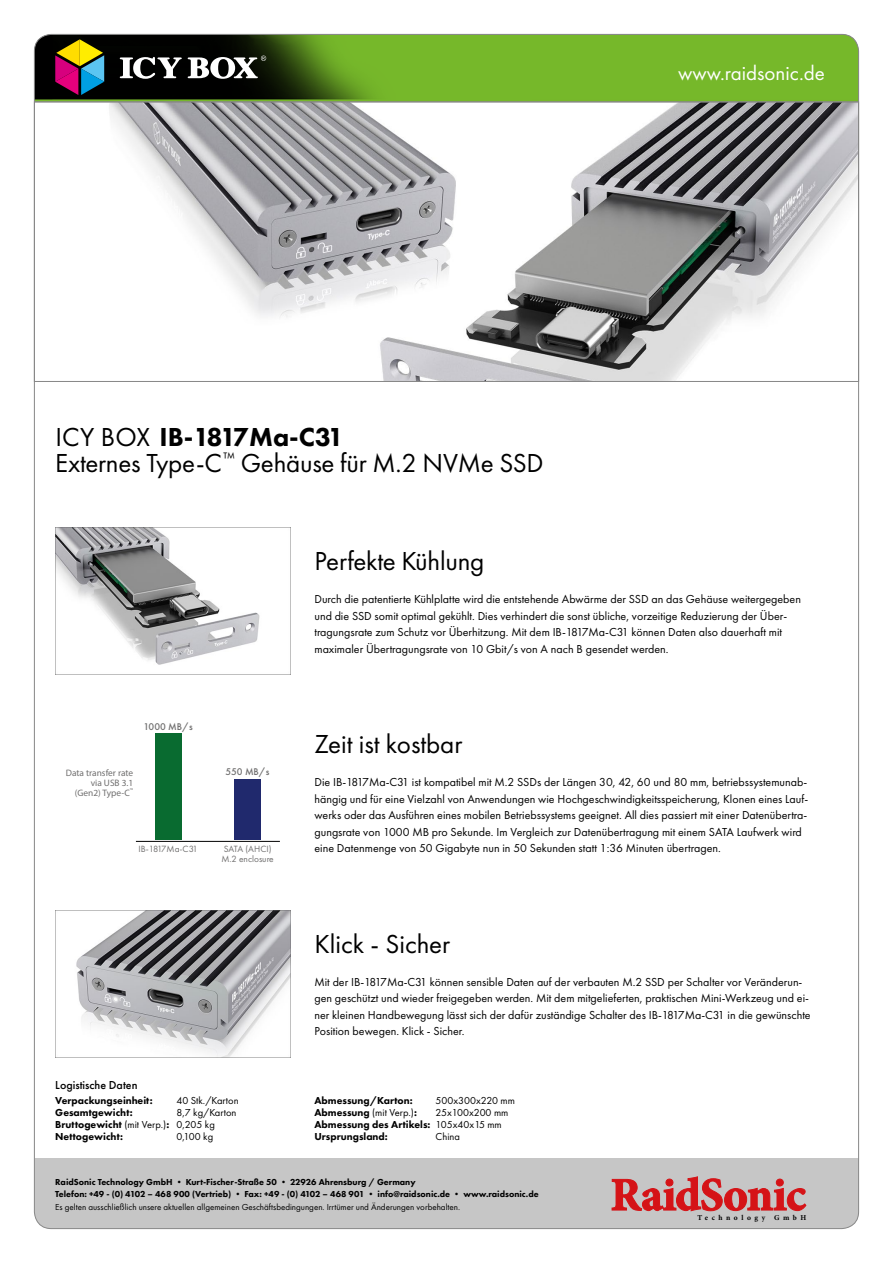
<style>
.page{position:relative;width:893px;height:1263px;background:#fff}
.page>*{position:absolute;margin:0;border:0;box-sizing:border-box;transform-origin:0 0}
.t1{font:27px "Futura PT";letter-spacing:-.01em;color:#000}
.t2{font:800 27px "Futura PT";letter-spacing:-.045em;color:#000}
.t3{font:21px "Futura PT";color:#fff}
.t4{font:12px/16.5px "Futura PT";color:#000}
.t5{font:500 12px "Futura PT";color:#000}
.t6{font:800 10.5px/12px "Futura PT";color:#000}
.t7{font:10.5px/12px "Futura PT";color:#000}
.t8{font:500 10.2px "Futura PT";color:#706f6f}
.t9{font:9.3px/9.8px "Futura BT";color:#706f6f;text-align:right}
.t10{font:9.3px/9.8px "Futura PT";color:#706f6f}
.t11{font:9.3px "Futura PT";letter-spacing:-.055em;color:#706f6f}
.t12{font:800 9px/12px "Futura PT";color:#000}
.t13{font:9px "Futura PT";color:#000}
.t14{font:700 7.5px "Minion Pro";letter-spacing:.47em;color:#000}
.s1{font-weight:400}
</style>
<div class="page">
<svg style="left:36px;top:102px;width:821px;height:280px"></svg>
<img style="left:55px;top:528px;width:236px;height:147px">
<hr style="left:136px;top:841px;width:144px;height:1px;background:#000">
<div style="left:155px;top:733px;width:26px;height:107px;background:#096b30"></div>
<div style="left:234px;top:779px;width:27px;height:61px;background:#20296d"></div>
<img style="left:55px;top:910px;width:236px;height:147px">
<div style="left:34px;top:1159px;width:825px;height:69px;background:#c6c6c6"></div>
<svg style="left:612px;top:1176px;width:194px;height:35px"></svg>
<svg style="left:34px;top:34px;width:825px;height:68px;background:#5c8d24"></svg>
<svg style="left:120px;top:56px;width:146px;height:23px"></svg>
<svg style="left:55px;top:39px;width:49px;height:56px;background:#755b4e"></svg>
<h2 class="t3" style="left:678px;top:60px;width:148px">www.raidsonic.de</h2>
<h1 class="t2" style="left:55px;top:420px;width:290px"><span class="s1">ICY BOX</span> IB-1817Ma-C31</h1>
<h1 class="t1" style="left:55px;top:447px;width:490px">Externes Type-C<sup>™</sup> Gehäuse für M.2 NVMe SSD</h1>
<p class="t8" style="left:144px;top:721px;width:51px">1000 MB/s</p>
<p class="t9" style="left:66px;top:768px;width:69px">Data transfer rate via USB 3.1 (Gen2) Type-C<sup>™</sup></p>
<p class="t11" style="left:139px;top:844px;width:61px">IB-1817Ma-C31</p>
<p class="t8" style="left:226px;top:765px;width:46px">550 MB/s</p>
<p class="t10" style="left:221px;top:844px;width:54px">SATA (AHCI)<br>M.2 enclosure</p>
<h1 class="t1" style="left:314px;top:545px;width:171px">Perfekte Kühlung</h1>
<p class="t4" style="left:314px;top:591px;width:488px">Durch die patentierte Kühlplatte wird die entstehende Abwärme der SSD an das Gehäuse weitergegeben und die SSD somit optimal gekühlt. Dies verhindert die sonst übliche, vorzeitige Reduzierung der Über&shy;tragungsrate zum Schutz vor Überhitzung. Mit dem IB-1817Ma-C31 können Daten also dauerhaft mit maximaler Übertragungsrate von 10 Gbit/s von A nach B gesendet werden.</p>
<h1 class="t1" style="left:314px;top:728px;width:150px">Zeit ist kostbar</h1>
<p class="t4" style="left:314px;top:774px;width:495px">Die IB-1817Ma-C31 ist kompatibel mit M.2 SSDs der Längen 30, 42, 60 und 80 mm, betriebssystemunab&shy;hängig und für eine Vielzahl von Anwendungen wie Hochgeschwindigkeitsspeicherung, Klonen eines Lauf&shy;werks oder das Ausführen eines mobilen Betriebssystems geeignet. All dies passiert mit einer Datenübertra&shy;gungsrate von 1000 MB pro Sekunde. Im Vergleich zur Datenübertragung mit einem SATA Laufwerk wird eine Datenmenge von 50 Gigabyte nun in 50 Sekunden statt 1:36 Minuten übertragen.</p>
<h1 class="t1" style="left:314px;top:928px;width:137px">Klick - Sicher</h1>
<p class="t4" style="left:314px;top:974px;width:498px">Mit der IB-1817Ma-C31 können sensible Daten auf der verbauten M.2 SSD per Schalter vor Veränderun&shy;gen geschützt und wieder freigegeben werden. Mit dem mitgelieferten, praktischen Mini-Werkzeug und ei&shy;ner kleinen Handbewegung lässt sich der dafür zuständige Schalter des IB-1817Ma-C31 in die gewünschte Position bewegen. Klick - Sicher.</p>
<p class="t5" style="left:55px;top:1078px;width:84px">Logistische Daten</p>
<p class="t6" style="left:55px;top:1094px;width:115px">Verpackungseinheit:<br>Gesamtgewicht:<br>Bruttogewicht <span class="s1">(mit Verp.)</span>:<br>Nettogewicht:</p>
<p class="t7" style="left:176px;top:1094px;width:64px">40 Stk./Karton<br>8,7 kg/Karton<br>0,205 kg<br>0,100 kg</p>
<p class="t7" style="left:436px;top:1094px;width:81px">500x300x220 mm<br>25x100x200 mm<br>105x40x15 mm<br>China</p>
<p class="t6" style="left:314px;top:1094px;width:118px">Abmessung/Karton:<br>Abmessung <span class="s1">(mit Verp.)</span>:<br>Abmessung des Artikels:<br>Ursprungsland:</p>
<p class="t12" style="left:55px;top:1175px;width:485px">RaidSonic Technology GmbH • Kurt-Fischer-Straße 50 • 22926 Ahrensburg / Germany<br>Telefon: +49 - (0) 4102 – 468 900 (Vertrieb) • Fax: +49 - (0) 4102 – 468 901 • info@raidsonic.de • www.raidsonic.de</p>
<p class="t13" style="left:55px;top:1202px;width:406px">Es gelten ausschließlich unsere aktuellen allgemeinen Geschäftsbedingungen. Irrtümer und Änderungen vorbehalten.</p>
<p class="t14" style="left:697px;top:1212px;width:110px">Technology GmbH</p>
</div>
